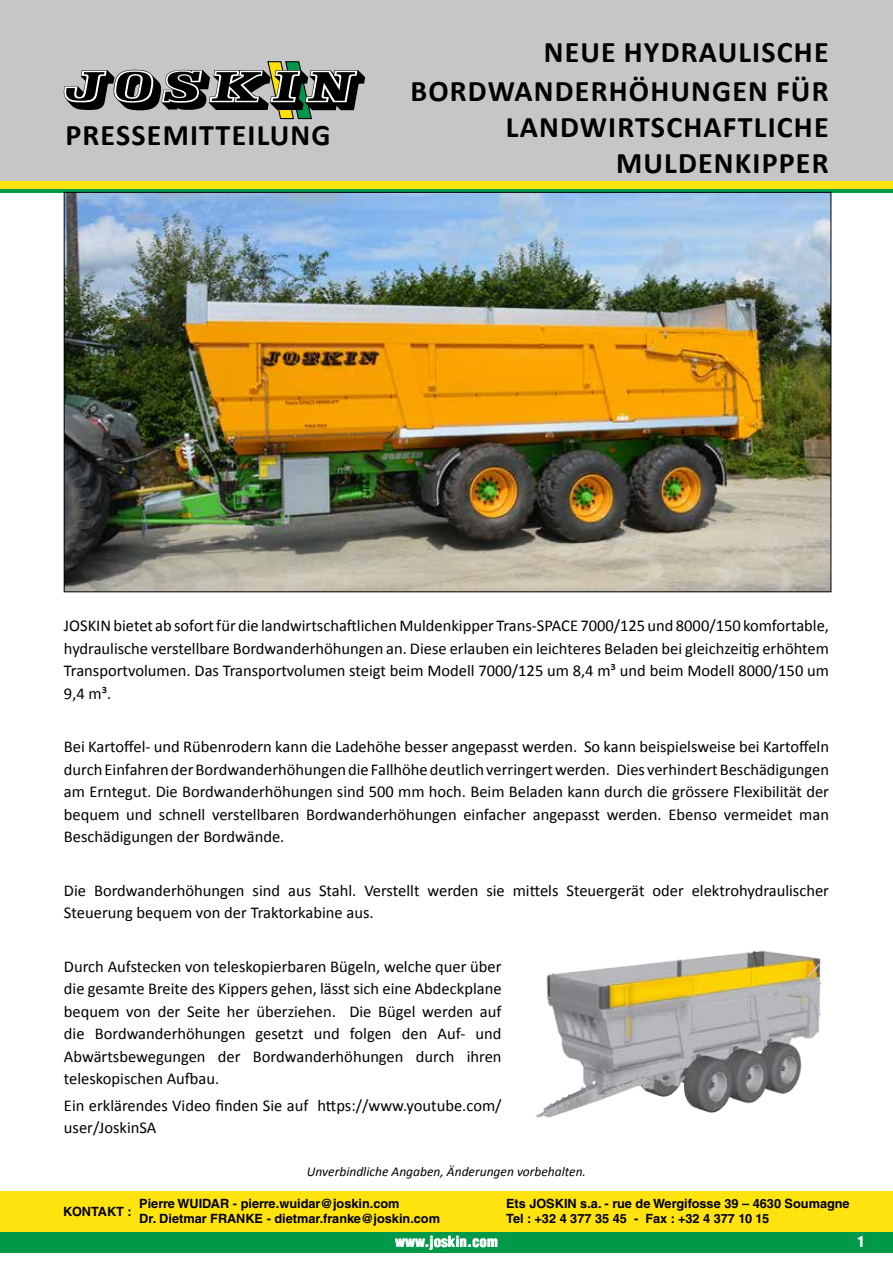
<style>
.page{position:relative;width:893px;height:1263px;background:#fff}
.page>*{position:absolute;margin:0;border:0;box-sizing:border-box;transform-origin:0 0}
.t1{font:700 30px/36.9px "Calibri";letter-spacing:.04em;color:#000;text-align:right}
.t2{font:16.5px/22.5px "Calibri";color:#000;text-align:justify}
.t3{font:900 condensed 15px "Helvetica LT Std";color:#fff}
.t4{font:italic 13.5px "Calibri";color:#000}
.t5{font:700 12.75px/15.3px "Helvetica LT Std";color:#000}
</style>
<div class="page">
<div style="left:0;top:1229px;width:893px;height:23px;background:#00994a"></div>
<svg style="left:0;top:189px;width:893px;height:4px;background:#03783d"></svg>
<div style="left:0;top:1191px;width:893px;height:40px;background:#ffe30f"></div>
<div style="left:0;top:180px;width:893px;height:9px;background:#ffe30f"></div>
<div style="left:0;top:0;width:893px;height:181px;background:#c6c6c6"></div>
<svg style="left:64px;top:61px;width:301px;height:58px"></svg>
<img style="left:536px;top:950px;width:286px;height:168px">
<img style="left:66px;top:194px;width:763px;height:396px">
<h1 class="t1" style="left:65px;top:116px;width:267px">PRESSEMITTEILUNG</h1>
<h1 class="t1" style="left:410px;top:34px;width:420px">NEUE HYDRAULISCHE<br>BORDWANDERHÖHUNGEN FÜR<br>LANDWIRTSCHAFTLICHE<br>MULDENKIPPER</h1>
<p class="t2" style="left:64px;top:614px;width:766px">JOSKIN bietet ab sofort für die landwirtschaftlichen Muldenkipper Trans-SPACE 7000/125 und 8000/150 komfortable, hydraulische verstellbare Bordwanderhöhungen an. Diese erlauben ein leichteres Beladen bei gleichzeitig erhöhtem Transportvolumen. Das Transportvolumen steigt beim Modell 7000/125 um 8,4 m³ und beim Modell 8000/150 um 9,4 m³.</p>
<p class="t2" style="left:64px;top:735px;width:766px">Bei Kartoffel- und Rübenrodern kann die Ladehöhe besser angepasst werden. So kann beispielsweise bei Kartoffeln durch Einfahren der Bordwanderhöhungen die Fallhöhe deutlich verringert werden. Dies verhindert Beschädigungen am Erntegut. Die Bordwanderhöhungen sind 500 mm hoch. Beim Beladen kann durch die grössere Flexibilität der bequem und schnell verstellbaren Bordwanderhöhungen einfacher angepasst werden. Ebenso vermeidet man Beschädigungen der Bordwände.</p>
<p class="t2" style="left:64px;top:879px;width:766px">Die Bordwanderhöhungen sind aus Stahl. Verstellt werden sie mittels Steuergerät oder elektrohydraulischer<br>Steuerung bequem von der Traktorkabine aus.</p>
<p class="t2" style="left:64px;top:955px;width:439px">Durch Aufstecken von teleskopierbaren Bügeln, welche quer über die gesamte Breite des Kippers gehen, lässt sich eine Abdeckplane bequem von der Seite her überziehen. Die Bügel werden auf die Bordwanderhöhungen gesetzt und folgen den Auf- und Abwärtsbewegungen der Bordwanderhöhungen durch ihren teleskopischen Aufbau.</p>
<p class="t2" style="left:64px;top:1094px;width:439px">Ein erklärendes Video finden Sie auf https://www.youtube.com/ user/JoskinSA</p>
<p class="t4" style="left:307px;top:1163px;width:281px">Unverbindliche Angaben, Änderungen vorbehalten.</p>
<p class="t5" style="left:63px;top:1204px;width:70px">KONTAKT :</p>
<p class="t5" style="left:139px;top:1196px;width:302px">Pierre WUIDAR - pierre.wuidar@joskin.com<br>Dr. Dietmar FRANKE - dietmar.franke@joskin.com</p>
<p class="t5" style="left:506px;top:1195px;width:345px">Ets JOSKIN s.a. - rue de Wergifosse 39 – 4630 Soumagne<br>Tel : +32 4 377 35 45 - Fax : +32 4 377 10 15</p>
<p class="t3" style="left:395px;top:1232px;width:104px">www.joskin.com</p>
<p class="t3" style="left:857px;top:1232px;width:9px">1</p>
</div>
